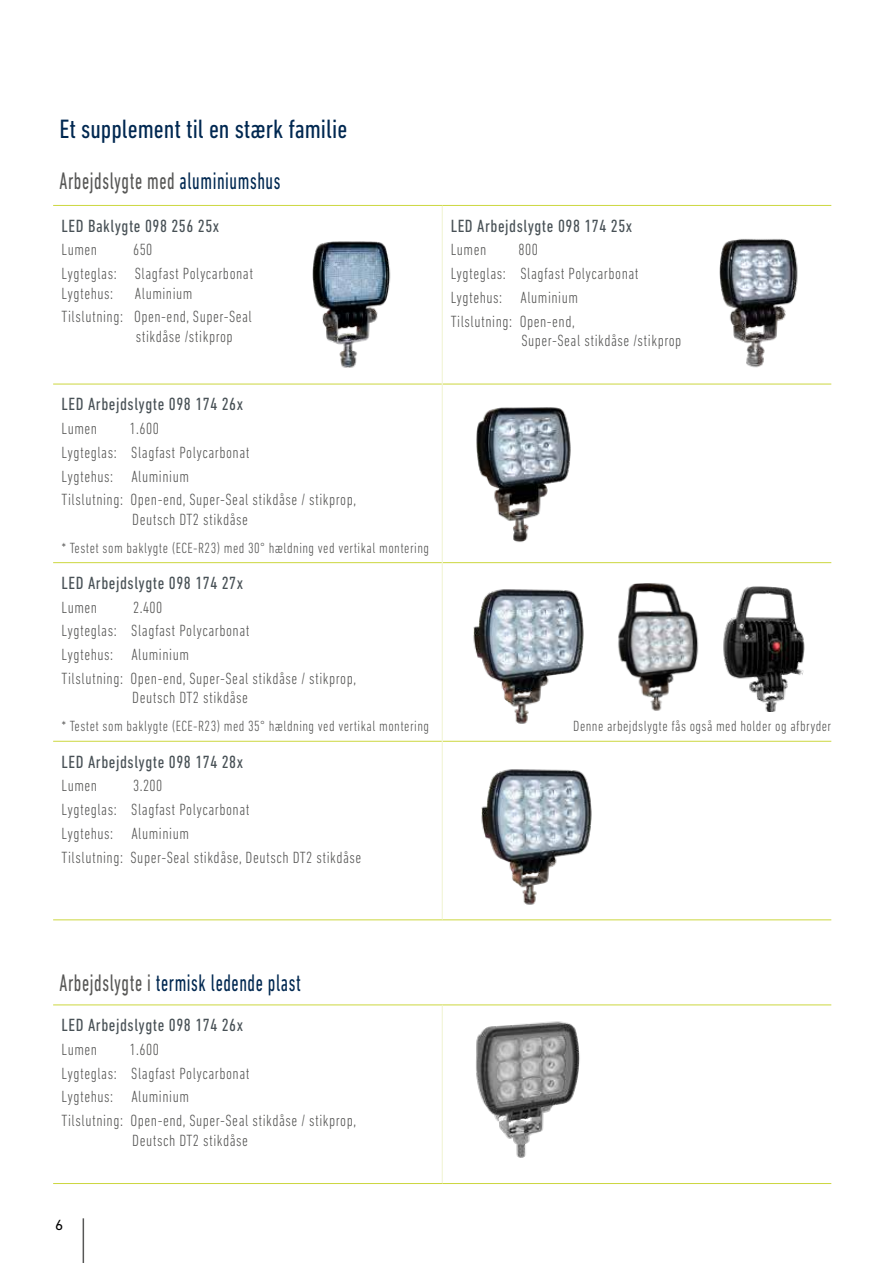
<style>
.page{position:relative;width:893px;height:1263px;background:#fff}
.page>*{position:absolute;margin:0;border:0;box-sizing:border-box;transform-origin:0 0}
.t1{font:condensed 27px "DIN Next LT Pro";color:#002851}
.t2{font:condensed 24.3px "DIN Next LT Pro";letter-spacing:.03em;color:#002851;scale:.8 1}
.t3{font:condensed 24.3px "DIN Next LT Pro";letter-spacing:.03em;color:#575756;scale:.8 1}
.t4{font:condensed 18px "DIN Next LT Pro";letter-spacing:.03em;color:#485156}
.t5{font:300 condensed 16.5px/23.7px "DIN Next LT Pro";letter-spacing:.03em;color:#575756}
.t6{font:300 condensed 15px "DIN Next LT Pro";letter-spacing:.03em;color:#575756}
.t7{font:15px "DIN Next LT Pro";color:#000}
.s1{color:#002851}
.s2{color:#575756}
</style>
<div class="page">
<hr style="left:83px;top:1218px;width:1px;height:45px;background:#575756">
<hr style="left:53px;top:384px;width:389px;height:1px;background:#ccd73f">
<hr style="left:443px;top:384px;width:388px;height:1px;background:#ccd73f">
<hr style="left:53px;top:562px;width:389px;height:1px;background:#ccd73f">
<hr style="left:443px;top:562px;width:388px;height:1px;background:#ccd73f">
<hr style="left:53px;top:741px;width:389px;height:1px;background:#ccd73f">
<hr style="left:443px;top:741px;width:388px;height:1px;background:#ccd73f">
<hr style="left:53px;top:1004px;width:389px;height:1px;background:#ccd73f">
<hr style="left:53px;top:1183px;width:389px;height:1px;background:#ccd73f">
<hr style="left:53px;top:205px;width:389px;height:1px;background:#ccd73f">
<hr style="left:442px;top:205px;width:389px;height:1px;background:#ccd73f">
<hr style="left:53px;top:919px;width:389px;height:1px;background:#ccd73f">
<hr style="left:442px;top:919px;width:389px;height:1px;background:#ccd73f">
<hr style="left:442px;top:1004px;width:389px;height:1px;background:#ccd73f">
<hr style="left:442px;top:1183px;width:389px;height:1px;background:#ccd73f">
<hr style="left:442px;top:206px;width:1px;height:178px;background:#f0f3d0">
<hr style="left:442px;top:384px;width:1px;height:179px;background:#f0f3d0">
<hr style="left:442px;top:563px;width:1px;height:178px;background:#f0f3d0">
<hr style="left:442px;top:741px;width:1px;height:178px;background:#f0f3d0">
<hr style="left:442px;top:1005px;width:1px;height:178px;background:#f0f3d0">
<img style="left:312px;top:241px;width:79px;height:127px">
<img style="left:719px;top:239px;width:79px;height:129px">
<img style="left:476px;top:407px;width:95px;height:135px">
<img style="left:476px;top:1021px;width:104px;height:137px">
<img style="left:465px;top:589px;width:133px;height:152px">
<img style="left:473px;top:769px;width:132px;height:152px">
<img style="left:618px;top:583px;width:81px;height:128px">
<img style="left:723px;top:586px;width:82px;height:125px">
<h1 class="t1" style="left:60px;top:113px;width:289px">Et supplement til en stærk familie</h1>
<h2 class="t3" style="left:60px;top:167px;width:278px">Arbejdslygte med <span class="s1">aluminiumshus</span></h2>
<p class="t4" style="left:62px;top:215px;width:159px">LED Baklygte 098 256 25x</p>
<p class="t5" style="left:62px;top:238px;width:37px">Lumen</p>
<p class="t5" style="left:62px;top:238px;width:193px;text-indent:71px">650<br>Lygteglas: Slagfast Polycarbonat</p>
<p class="t5" style="left:62px;top:281px;width:53px">Lygtehus:</p>
<p class="t5" style="left:62px;top:281px;width:192px;text-indent:73px">Aluminium<br>Tilslutning: Open-end, Super-Seal</p>
<p class="t5" style="left:136px;top:324px;width:98px">stikdåse /stikprop</p>
<p class="t4" style="left:62px;top:394px;width:183px">LED Arbejdslygte 098 174 26x</p>
<p class="t5" style="left:62px;top:416px;width:37px">Lumen</p>
<p class="t5" style="left:62px;top:416px;width:296px;text-indent:68px">1.600<br>Lygteglas: Slagfast Polycarbonat<br>Lygtehus: Aluminium<br>Tilslutning: Open-end, Super-Seal stikdåse / stikprop,</p>
<p class="t5" style="left:132px;top:507px;width:117px">Deutsch DT2 stikdåse</p>
<p class="t6" style="left:61px;top:539px;width:369px">* Testet som baklygte (ECE-R23) med 30° hældning ved vertikal montering</p>
<p class="t4" style="left:62px;top:573px;width:183px">LED Arbejdslygte 098 174 27x</p>
<p class="t5" style="left:62px;top:595px;width:37px">Lumen</p>
<p class="t5" style="left:62px;top:595px;width:296px;text-indent:71px">2.400<br>Lygteglas: Slagfast Polycarbonat<br>Lygtehus: Aluminium<br>Tilslutning: Open-end, Super-Seal stikdåse / stikprop,</p>
<p class="t5" style="left:132px;top:686px;width:117px">Deutsch DT2 stikdåse</p>
<p class="t4" style="left:451px;top:215px;width:183px">LED Arbejdslygte 098 174 25x</p>
<p class="t5" style="left:451px;top:238px;width:37px">Lumen</p>
<p class="t5" style="left:451px;top:238px;width:189px;text-indent:68px">800<br>Lygteglas: Slagfast Polycarbonat<br>Lygtehus: Aluminium<br>Tilslutning: Open-end,</p>
<p class="t5" style="left:521px;top:329px;width:161px">Super-Seal stikdåse /stikprop</p>
<p class="t6" style="left:61px;top:717px;width:369px">* Testet som baklygte (ECE-R23) med 35° hældning ved vertikal montering</p>
<p class="t6" style="left:573px;top:717px;width:260px">Denne arbejdslygte fås også med holder og afbryder</p>
<p class="t4" style="left:62px;top:751px;width:183px">LED Arbejdslygte 098 174 28x</p>
<p class="t5" style="left:62px;top:774px;width:37px">Lumen</p>
<p class="t5" style="left:62px;top:774px;width:301px;text-indent:71px">3.200<br>Lygteglas: Slagfast Polycarbonat<br>Lygtehus: Aluminium<br>Tilslutning: Super-Seal stikdåse, Deutsch DT2 stikdåse</p>
<h2 class="t2" style="left:60px;top:969px;width:303px"><span class="s2">Arbejdslygte i</span> termisk ledende plast</h2>
<p class="t4" style="left:62px;top:1015px;width:183px">LED Arbejdslygte 098 174 26x</p>
<p class="t5" style="left:62px;top:1037px;width:37px">Lumen</p>
<p class="t5" style="left:62px;top:1037px;width:296px;text-indent:68px">1.600<br>Lygteglas: Slagfast Polycarbonat<br>Lygtehus: Aluminium<br>Tilslutning: Open-end, Super-Seal stikdåse / stikprop,</p>
<p class="t5" style="left:132px;top:1128px;width:117px">Deutsch DT2 stikdåse</p>
<p class="t7" style="left:55px;top:1216px;width:10px">6</p>
</div>
